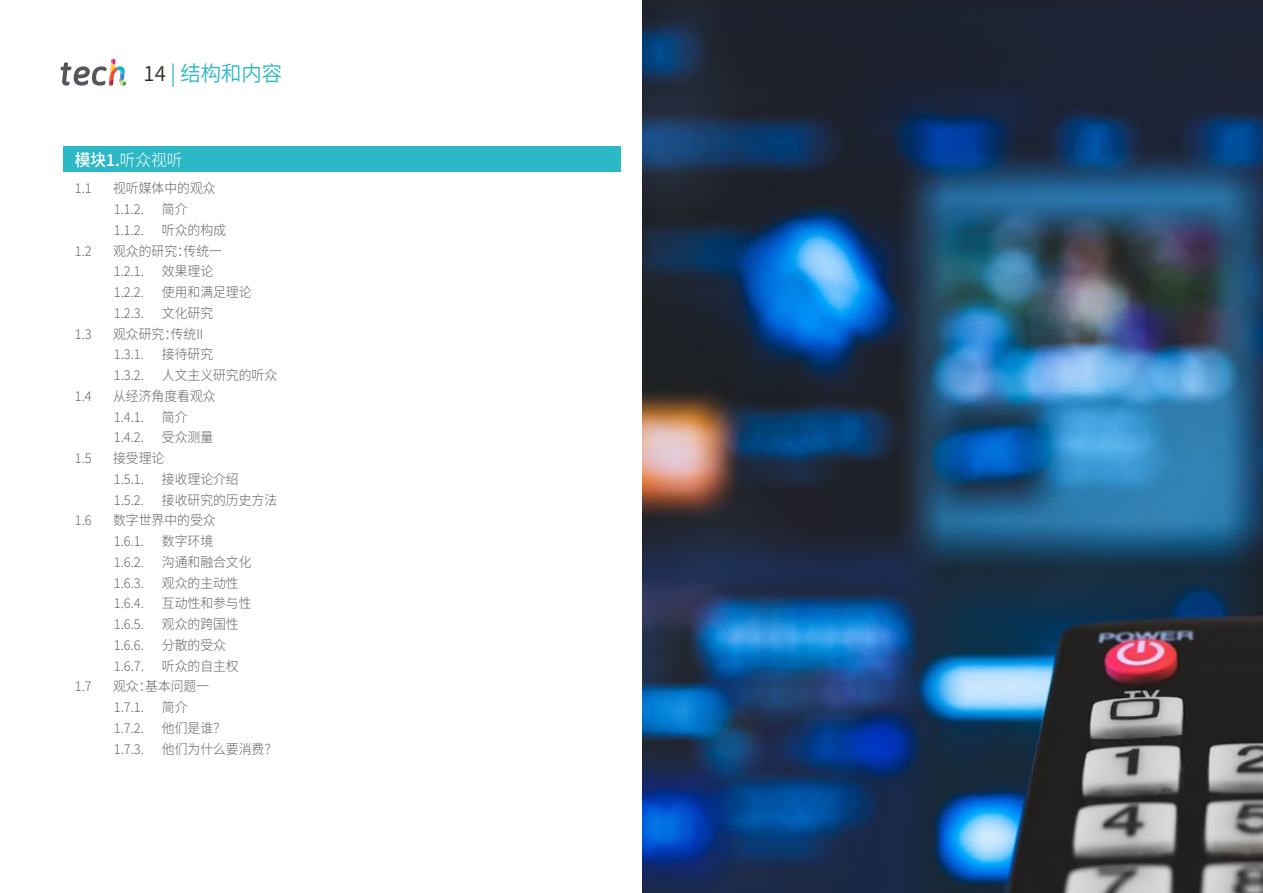
<style>
.page{position:relative;width:1263px;height:893px;background:#fff}
.page>*{position:absolute;margin:0;border:0;box-sizing:border-box;transform-origin:0 0}
.t1{font:21px "Source Han Sans CN";color:#2db8c5}
.t2{font:500 16.5px "Source Han Sans CN";color:#fff;scale:.95 1}
.t3{font:300 13.5px/20.7px "Source Han Sans CN";color:#61646a;scale:.95 1}
.s1{color:#312e20}
.s2{font-weight:300}
</style>
<div class="page">
<div style="left:64px;top:147px;width:557px;height:25px;background:#2db8c5"></div>
<svg style="left:61px;top:59px;width:65px;height:27px"></svg>
<img style="left:642px;top:0;width:621px;height:893px">
<h1 class="t1" style="left:144px;top:61px;width:140px"><span class="s1">14</span> | 结构和内容</h1>
<p class="t2" style="left:75px;top:151px;width:115px">模块1.<span class="s2">听众视听</span></p>
<p class="t3" style="left:75px;top:178px;width:19px">1.1</p>
<p class="t3" style="left:113px;top:178px;width:110px">视听媒体中的观众<br>1.1.2.</p>
<p class="t3" style="left:162px;top:199px;width:28px">简介</p>
<p class="t3" style="left:114px;top:220px;width:33px">1.1.2.</p>
<p class="t3" style="left:162px;top:220px;width:69px">听众的构成</p>
<p class="t3" style="left:75px;top:241px;width:19px">1.2</p>
<p class="t3" style="left:113px;top:241px;width:116px">观众的研究：传统一<br>1.2.1.</p>
<p class="t3" style="left:162px;top:261px;width:55px">效果理论</p>
<p class="t3" style="left:114px;top:282px;width:33px">1.2.2.</p>
<p class="t3" style="left:162px;top:282px;width:96px">使用和满足理论</p>
<p class="t3" style="left:114px;top:303px;width:33px">1.2.3.</p>
<p class="t3" style="left:162px;top:303px;width:55px">文化研究</p>
<p class="t3" style="left:75px;top:324px;width:19px">1.3</p>
<p class="t3" style="left:113px;top:324px;width:97px">观众研究：传统II<br>1.3.1.</p>
<p class="t3" style="left:162px;top:344px;width:55px">接待研究</p>
<p class="t3" style="left:114px;top:365px;width:33px">1.3.2.</p>
<p class="t3" style="left:162px;top:365px;width:123px">人文主义研究的听众</p>
<p class="t3" style="left:75px;top:386px;width:19px">1.4</p>
<p class="t3" style="left:113px;top:386px;width:110px">从经济角度看观众<br>1.4.1.</p>
<p class="t3" style="left:162px;top:407px;width:28px">简介</p>
<p class="t3" style="left:114px;top:427px;width:33px">1.4.2.</p>
<p class="t3" style="left:162px;top:427px;width:55px">受众测量</p>
<p class="t3" style="left:75px;top:448px;width:19px">1.5</p>
<p class="t3" style="left:113px;top:448px;width:55px">接受理论<br>1.5.1.</p>
<p class="t3" style="left:162px;top:469px;width:83px">接收理论介绍</p>
<p class="t3" style="left:114px;top:490px;width:33px">1.5.2.</p>
<p class="t3" style="left:162px;top:490px;width:123px">接收研究的历史方法</p>
<p class="t3" style="left:75px;top:510px;width:19px">1.6</p>
<p class="t3" style="left:113px;top:510px;width:110px">数字世界中的受众<br>1.6.1.</p>
<p class="t3" style="left:162px;top:531px;width:55px">数字环境</p>
<p class="t3" style="left:114px;top:552px;width:33px">1.6.2.</p>
<p class="t3" style="left:162px;top:552px;width:96px">沟通和融合文化</p>
<p class="t3" style="left:114px;top:573px;width:33px">1.6.3.</p>
<p class="t3" style="left:162px;top:573px;width:83px">观众的主动性</p>
<p class="t3" style="left:114px;top:593px;width:33px">1.6.4.</p>
<p class="t3" style="left:162px;top:593px;width:96px">互动性和参与性</p>
<p class="t3" style="left:114px;top:614px;width:33px">1.6.5.</p>
<p class="t3" style="left:162px;top:614px;width:83px">观众的跨国性</p>
<p class="t3" style="left:114px;top:635px;width:33px">1.6.6.</p>
<p class="t3" style="left:162px;top:635px;width:69px">分散的受众</p>
<p class="t3" style="left:114px;top:656px;width:33px">1.6.7.</p>
<p class="t3" style="left:162px;top:656px;width:83px">听众的自主权</p>
<p class="t3" style="left:75px;top:676px;width:19px">1.7</p>
<p class="t3" style="left:113px;top:676px;width:103px">观众：基本问题一<br>1.7.1.</p>
<p class="t3" style="left:162px;top:697px;width:28px">简介</p>
<p class="t3" style="left:114px;top:718px;width:33px">1.7.2.</p>
<p class="t3" style="left:162px;top:718px;width:69px">他们是谁？</p>
<p class="t3" style="left:114px;top:739px;width:33px">1.7.3.</p>
<p class="t3" style="left:162px;top:739px;width:123px">他们为什么要消费？</p>
</div>
